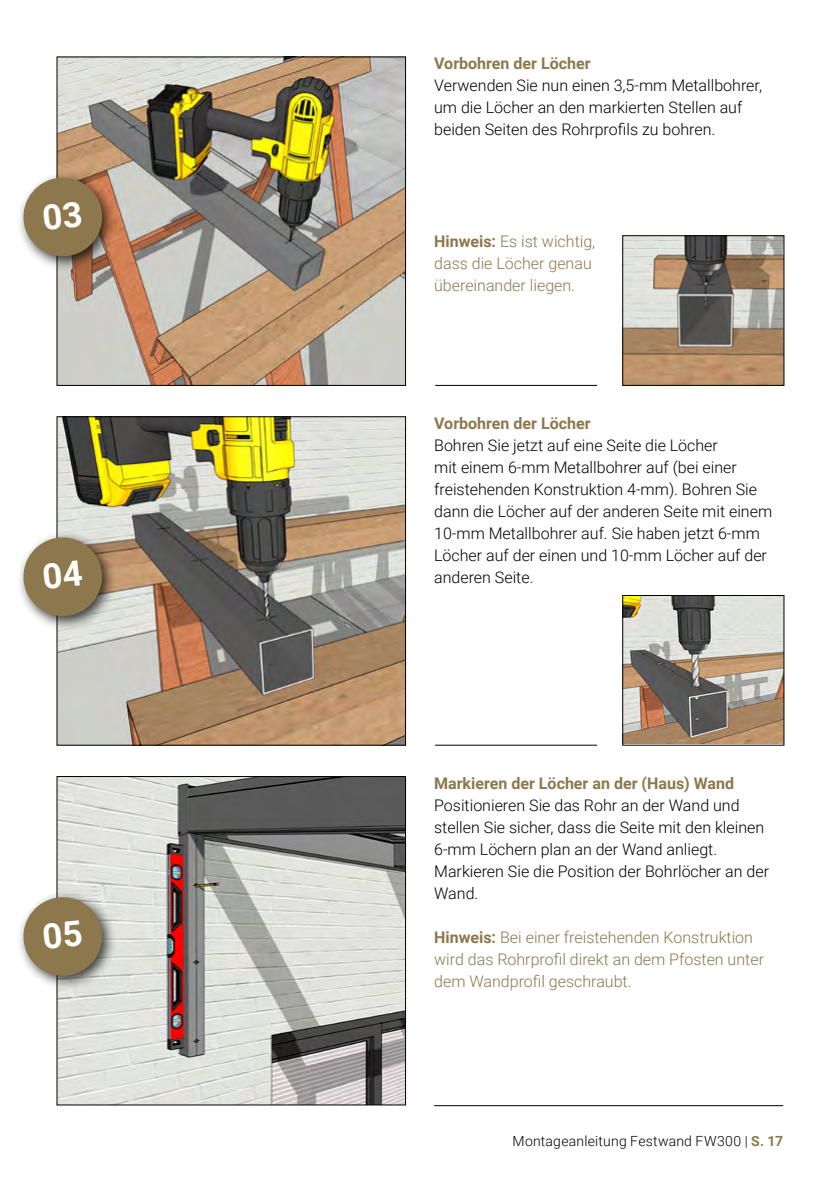
<style>
.page{position:relative;width:840px;height:1191px;background:#fff}
.page>*{position:absolute;margin:0;border:0;box-sizing:border-box;transform-origin:0 0}
.t1{font:300 16px/22px "Roboto";color:#000}
.t2{font:300 16px/22px "Roboto";color:#8d774c}
.t3{font:700 16px "Roboto";color:#8d774c}
.t4{font:300 14px "Roboto";letter-spacing:.015em;color:#000}
.s1{font-weight:700}
.s2{font-weight:700;color:#8d774c}
</style>
<div class="page">
<img style="left:59px;top:418px;width:344px;height:325px">
<div style="left:57px;top:416px;width:348px;height:329px;border:1px solid #000"></div>
<img style="left:59px;top:59px;width:344px;height:325px">
<div style="left:16px;top:530px;width:101px;height:101px;background:#000;opacity:.75"></div>
<div style="left:16px;top:170px;width:101px;height:101px;background:#000;opacity:.75"></div>
<img style="left:59px;top:778px;width:344px;height:325px">
<div style="left:57px;top:776px;width:348px;height:329px;border:1px solid #000"></div>
<hr style="left:434px;top:1105px;width:348px;height:1px;background:#000">
<div style="left:16px;top:889px;width:101px;height:101px;background:#000;opacity:.75"></div>
<hr style="left:435px;top:385px;width:161px;height:1px;background:#000">
<img style="left:624px;top:237px;width:157px;height:147px">
<div style="left:622px;top:235px;width:161px;height:151px;border:1px solid #000"></div>
<hr style="left:435px;top:745px;width:161px;height:1px;background:#000">
<img style="left:624px;top:597px;width:157px;height:146px">
<div style="left:622px;top:595px;width:161px;height:150px;border:1px solid #000"></div>
<svg style="left:21px;top:535px;width:83px;height:83px"></svg>
<svg style="left:21px;top:176px;width:83px;height:82px"></svg>
<svg style="left:21px;top:895px;width:83px;height:83px"></svg>
<p class="t3" style="left:434px;top:52px;width:158px">Vorbohren der Löcher</p>
<p class="t1" style="left:434px;top:74px;width:329px">Verwenden Sie nun einen 3,5-mm Metallbohrer, um die Löcher an den markierten Stellen auf beiden Seiten des Rohrprofils zu bohren.</p>
<p class="t2" style="left:434px;top:230px;width:163px"><span class="s1">Hinweis:</span> Es ist wichtig, dass die Löcher genau übereinander liegen.</p>
<p class="t3" style="left:434px;top:412px;width:158px">Vorbohren der Löcher</p>
<p class="t1" style="left:434px;top:433px;width:339px">Bohren Sie jetzt auf eine Seite die Löcher<br>mit einem 6-mm Metallbohrer auf (bei einer freistehenden Konstruktion 4-mm). Bohren Sie dann die Löcher auf der anderen Seite mit einem 10-mm Metallbohrer auf. Sie haben jetzt 6-mm Löcher auf der einen und 10-mm Löcher auf der anderen Seite.</p>
<p class="t3" style="left:434px;top:771px;width:301px">Markieren der Löcher an der (Haus) Wand</p>
<p class="t1" style="left:434px;top:793px;width:336px">Positionieren Sie das Rohr an der Wand und stellen Sie sicher, dass die Seite mit den kleinen 6-mm Löchern plan an der Wand anliegt.<br>Markieren Sie die Position der Bohrlöcher an der Wand.</p>
<p class="t2" style="left:434px;top:925px;width:331px"><span class="s1">Hinweis:</span> Bei einer freistehenden Konstruktion wird das Rohrprofil direkt an dem Pfosten unter dem Wandprofil geschraubt.</p>
<p class="t4" style="left:512px;top:1131px;width:272px">Montageanleitung Festwand FW300 | <span class="s2">S. 17</span></p>
</div>
